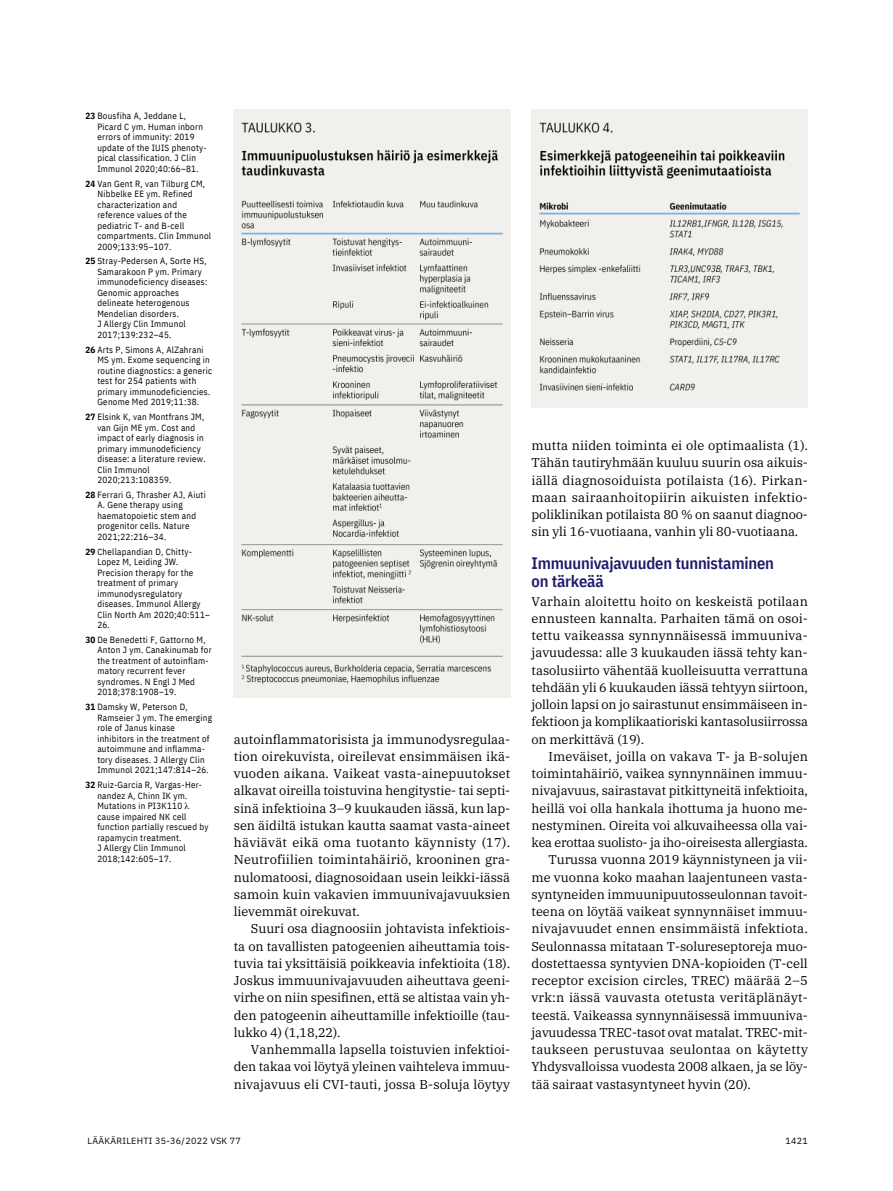
<style>
.page{position:relative;width:893px;height:1191px;background:#fff}
.page>*{position:absolute;margin:0;border:0;box-sizing:border-box;transform-origin:0 0}
.t1{font:600 16.5px/18px "IBM Plex Sans Cond";letter-spacing:-.01em;color:#1e196a}
.t2{font:12.75px/17.2px "IBM Plex Serif";letter-spacing:-.005em;color:#000;text-align:justify}
.t3{font:12.75px "IBM Plex Serif";letter-spacing:.015em;color:#000}
.t4{font:12.75px "IBM Plex Serif";letter-spacing:.02em;color:#000}
.t5{font:9px/10.5px "IBM Plex Sans Cond";letter-spacing:.03em;color:#000}
.t6{font:9px "IBM Plex Sans";letter-spacing:.03em;color:#000}
.s1{font-weight:700}
</style>
<div class="page">
<img style="left:234px;top:109px;width:276px;height:588px">
<img style="left:532px;top:109px;width:276px;height:298px">
<p class="t5" style="left:97px;top:110px;width:111px;text-indent:-12px"><span class="s1">23</span> Bousfiha A, Jeddane L,<br>Picard C ym. Human inborn errors of immunity: 2019 update of the IUIS phenoty&shy;pical classification. J Clin<br>Immunol 2020;40:66–81.</p>
<p class="t5" style="left:97px;top:177px;width:115px;text-indent:-12px"><span class="s1">24</span> Van Gent R, van Tilburg CM,<br>Nibbelke EE ym. Refined characterization and reference values of the pediatric T- and B-cell compartments. Clin Immunol<br>2009;133:95–107.</p>
<p class="t5" style="left:97px;top:255px;width:112px;text-indent:-12px"><span class="s1">25</span> Stray-Pedersen A, Sorte HS,<br>Samarakoon P ym. Primary immunodeficiency diseases:<br>Genomic approaches delineate heterogenous<br>Mendelian disorders.<br>J Allergy Clin Immunol<br>2017;139:232–45.</p>
<p class="t5" style="left:97px;top:343px;width:116px;text-indent:-12px"><span class="s1">26</span> Arts P, Simons A, AlZahrani<br>MS ym. Exome sequencing in routine diagnostics: a generic test for 254 patients with primary immunodeficiencies.<br>Genome Med 2019;11:38.</p>
<p class="t5" style="left:97px;top:411px;width:110px;text-indent:-12px"><span class="s1">27</span> Elsink K, van Montfrans JM, van Gijn ME ym. Cost and impact of early diagnosis in primary immunodeficiency disease: a literature review.<br>Clin Immunol<br>2020;213:108359.</p>
<p class="t5" style="left:97px;top:488px;width:110px;text-indent:-12px"><span class="s1">28</span> Ferrari G, Thrasher AJ, Aiuti<br>A. Gene therapy using haematopoietic stem and progenitor cells. Nature<br>2021;22:216–34.</p>
<p class="t5" style="left:97px;top:545px;width:114px;text-indent:-12px"><span class="s1">29</span> Chellapandian D, Chitty-<br>Lopez M, Leiding JW.<br>Precision therapy for the treatment of primary immunodysregulatory diseases. Immunol Allergy<br>Clin North Am 2020;40:511–<br>26.</p>
<p class="t5" style="left:97px;top:633px;width:116px;text-indent:-12px"><span class="s1">30</span> De Benedetti F, Gattorno M,<br>Anton J ym. Canakinumab for the treatment of autoinflam&shy;matory recurrent fever syndromes. N Engl J Med<br>2018;378:1908–19.</p>
<p class="t5" style="left:97px;top:701px;width:116px;text-indent:-12px"><span class="s1">31</span> Damsky W, Peterson D,<br>Ramseier J ym. The emerging role of Janus kinase inhibitors in the treatment of autoimmune and inflamma&shy;tory diseases. J Allergy Clin<br>Immunol 2021;147:814–26.</p>
<p class="t5" style="left:97px;top:779px;width:113px;text-indent:-12px"><span class="s1">32</span> Ruiz-Garcia R, Vargas-Her&shy;nandez A, Chinn IK ym.<br>Mutations in PI3K110<br>cause impaired NK cell function partially rescued by rapamycin treatment.<br>J Allergy Clin Immunol<br>2018;142:605–17.</p>
<p class="t2" style="left:234px;top:729px;width:278px">autoinflammatorisista ja immunodysregulaa&shy;tion oirekuvista, oireilevat ensimmäisen ikä&shy;vuoden aikana. Vaikeat vasta-ainepuutokset alkavat oireilla toistuvina hengitystie- tai septi&shy;sinä infektioina 3–9 kuukauden iässä, kun lap&shy;sen äidiltä istukan kautta saamat vasta-aineet häviävät eikä oma tuotanto käynnisty (17).<br>Neutrofiilien toimintahäiriö, krooninen gra&shy;nulomatoosi, diagnosoidaan usein leikki-iässä samoin kuin vakavien immuunivajavuuksien lievemmät oirekuvat.</p>
<p class="t2" style="left:234px;top:919px;width:278px;text-indent:17px">Suuri osa diagnoosiin johtavista infektiois&shy;ta on tavallisten patogeenien aiheuttamia tois&shy;tuvia tai yksittäisiä poikkeavia infektioita (18).<br>Joskus immuunivajavuuden aiheuttava geeni&shy;virhe on niin spesifinen, että se altistaa vain yh&shy;den patogeenin aiheuttamille infektioille (tau&shy;lukko 4) (1,18,22).</p>
<p class="t2" style="left:234px;top:1040px;width:278px;text-indent:17px">Vanhemmalla lapsella toistuvien infektioi&shy;den takaa voi löytyä yleinen vaihteleva immuu&shy;nivajavuus eli CVI-tauti, jossa B-soluja löytyy</p>
<p class="t2" style="left:531px;top:436px;width:278px;text-align:left">mutta niiden toiminta ei ole optimaalista (1).<br>Tähän tautiryhmään kuuluu suurin osa aikuis&shy;iällä diagnosoiduista potilaista (16). Pirkan&shy;maan sairaanhoitopiirin aikuisten infektio&shy;poliklinikan potilaista 80 % on saanut diagnoo&shy;sin yli 16-vuotiaana, vanhin yli 80-vuotiaana.</p>
<p class="t1" style="left:531px;top:553px;width:244px">Immuunivajavuuden tunnistaminen on tärkeää</p>
<p class="t2" style="left:531px;top:591px;width:278px">Varhain aloitettu hoito on keskeistä potilaan ennusteen kannalta. Parhaiten tämä on osoi&shy;tettu vaikeassa synnynnäisessä immuuniva&shy;javuudessa: alle 3 kuukauden iässä tehty kan&shy;tasolusiirto vähentää kuolleisuutta verrattuna tehdään yli 6 kuukauden iässä tehtyyn siirtoon, jolloin lapsi on jo sairastunut ensimmäiseen in&shy;fektioon ja komplikaatioriski kantasolusiirrossa on merkittävä (19).</p>
<p class="t2" style="left:549px;top:746px;width:261px">Imeväiset, joilla on vakava T- ja B-solujen</p>
<p class="t2" style="left:531px;top:764px;width:278px">toimintahäiriö, vaikea synnynnäinen immuu-</p>
<p class="t2" style="left:531px;top:781px;width:278px">nivajavuus, sairastavat pitkittyneitä infektioita,</p>
<p class="t2" style="left:531px;top:798px;width:278px">heillä voi olla hankala ihottuma ja huono me-</p>
<p class="t2" style="left:531px;top:815px;width:278px">nestyminen. Oireita voi alkuvaiheessa olla vai-</p>
<p class="t2" style="left:531px;top:833px;width:278px">kea erottaa suolisto- ja iho-oireisesta allergiasta.</p>
<p class="t2" style="left:549px;top:850px;width:261px">Turussa vuonna 2019 käynnistyneen ja vii-</p>
<p class="t2" style="left:531px;top:867px;width:278px">me vuonna koko maahan laajentuneen vasta-</p>
<p class="t2" style="left:531px;top:884px;width:278px">syntyneiden immuunipuutosseulonnan tavoit-</p>
<p class="t2" style="left:531px;top:902px;width:278px">teena on löytää vaikeat synnynnäiset immuu-</p>
<p class="t2" style="left:531px;top:919px;width:278px">nivajavuudet ennen ensimmäistä infektiota.</p>
<p class="t2" style="left:531px;top:936px;width:278px">Seulonnassa mitataan T-solureseptoreja muo-</p>
<p class="t2" style="left:531px;top:953px;width:278px">dostettaessa syntyvien DNA-kopioiden (T-cell</p>
<p class="t2" style="left:531px;top:971px;width:278px">receptor excision circles, TREC) määrää 2–5</p>
<p class="t3" style="left:531px;top:988px;width:278px">vrk:n iässä vauvasta otetusta veritäplänäyt-</p>
<p class="t2" style="left:531px;top:1005px;width:278px">teestä. Vaikeassa synnynnäisessä immuuniva-</p>
<p class="t2" style="left:531px;top:1022px;width:278px">javuudessa TREC-tasot ovat matalat. TREC-mit-</p>
<p class="t4" style="left:531px;top:1039px;width:278px">taukseen perustuvaa seulontaa on käytetty</p>
<p class="t2" style="left:531px;top:1057px;width:278px">Yhdysvalloissa vuodesta 2008 alkaen, ja se löy-</p>
<p class="t2" style="left:531px;top:1074px;width:221px">tää sairaat vastasyntyneet hyvin (20).</p>
<p class="t6" style="left:87px;top:1133px;width:155px">LÄÄKÄRILEHTI 35-36/2022 VSK 77</p>
<p class="t6" style="left:785px;top:1133px;width:24px">1421</p>
</div>
